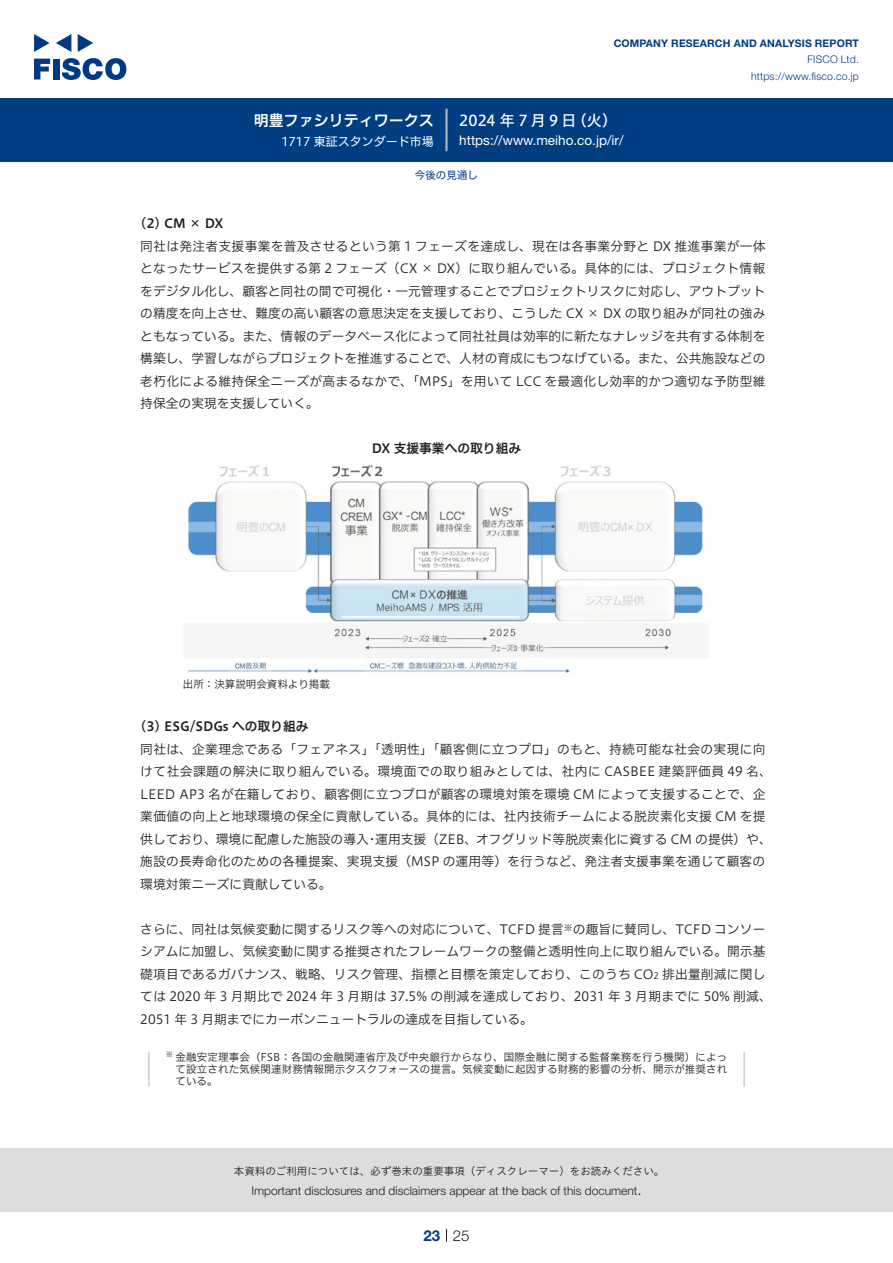
<style>
.page{position:relative;width:893px;height:1263px;background:#fff}
.page>*{position:absolute;margin:0;border:0;box-sizing:border-box;transform-origin:0 0}
.t1{font:15px "Hiragino UD Sans F Std N W5";letter-spacing:.21em;color:#fff}
.t2{font:15px "Hiragino UD Sans F Std N W6";color:#fff}
.t3{font:300 15px "Helvetica Neue LT Std";color:#231f20}
.t4{font:700 15px "Helvetica Neue LT Std";color:#003d81}
.t5{font:13.5px "Helvetica Neue LT Std";color:#fff}
.本文3mm{font:12.75px/22.5px "Hiragino UD Sans F Std N W3";letter-spacing:.015em;color:#231f20}
.本文3mm-2{font:12.75px "Hiragino UD Sans F Std N W3";letter-spacing:.035em;color:#231f20}
.小タイトル3mm{font:12.75px "Hiragino UD Sans F Std N W6";color:#231f20}
.チャートタイトル{font:12.75px "Hiragino UD Sans F Std N W6";color:#231f20}
.t6{font:300 12px "Helvetica Neue LT Std";color:#231f20}
.t7{font:12px "Hiragino UD Sans F Std N W4";color:#fff}
.表組み基本スタイル{font:10.5px/12px "Hiragino UD Sans F Std N W3";letter-spacing:.01em;color:#231f20}
.t8{font:10.5px "Hiragino UD Sans Std W3";color:#231f20}
.t9{font:700 10.5px "Helvetica Neue LT Std";letter-spacing:.015em;color:#003d81}
.t10{font:300 10.5px/16.5px "Helvetica Neue LT Std";letter-spacing:.015em;color:#003d81;text-align:right}
.ヘッダー{font:10.5px "Hiragino UD Sans F Std N W4";color:#003d81}
.本文3mm-3{font:8.85px "Hiragino UD Sans F Std N W3";color:#231f20}
.t11{font:7.35px "Hiragino UD Sans F Std N W3";color:#231f20}
</style>
<div class="page">
<div style="left:0;top:1148px;width:893px;height:64px;background:#ddd"></div>
<svg style="left:34px;top:59px;width:16px;height:20px"></svg>
<div style="left:53px;top:59px;width:6px;height:20px;background:#003a83"></div>
<svg style="left:62px;top:58px;width:64px;height:22px"></svg>
<svg style="left:34px;top:34px;width:16px;height:18px"></svg>
<svg style="left:78px;top:34px;width:15px;height:18px"></svg>
<svg style="left:56px;top:34px;width:15px;height:18px"></svg>
<div style="left:0;top:98px;width:893px;height:64px;background:#003d81"></div>
<hr style="left:445px;top:109px;width:3px;height:42px;background:#b5b5b6">
<svg style="left:446px;top:1229px;width:1px;height:13px"></svg>
<img style="left:185px;top:464px;width:523px;height:211px">
<hr style="left:148px;top:1052px;width:2px;height:35px;background:#d3d3d3">
<hr style="left:743px;top:1052px;width:2px;height:35px;background:#d3d3d3">
<p class="t2" style="left:254px;top:109px;width:182px">明豊ファシリティワークス</p>
<p class="t7" style="left:281px;top:132px;width:154px">1717 東証スタンダード市場</p>
<p class="t9" style="left:614px;top:37px;width:247px">COMPANY RESEARCH AND ANALYSIS REPORT</p>
<p class="t10" style="left:751px;top:51px;width:109px">FISCO Ltd. https://www.fisco.co j p.</p>
<p class="t1" style="left:459px;top:109px;width:119px">2024年7月9日</p>
<p class="t1" style="left:572px;top:109px;width:47px">（火(</p>
<p class="t5" style="left:459px;top:132px;width:166px">https://www.meiho. c o j p. /i r/</p>
<p class="ヘッダー" style="left:415px;top:167px;width:64px">今後の見通し</p>
<p class="小タイトル3mm" style="left:140px;top:214px;width:85px">2( ) CM × DX</p>
<p class="本文3mm" style="left:140px;top:234px;width:627px;text-align:justify">同社は発注者支援事業を普及させるという第 1 フェーズを達成し、現在は各事業分野と DX 推進事業が一体となったサービスを提供する第 2 フェーズ（CX × DX）に取り組んでいる。具体的には、プロジェクト情報をデジタル化し、顧客と同社の間で可視化・一元管理することでプロジェクトリスクに対応し、アウトプットの精度を向上させ、難度の高い顧客の意思決定を支援しており、こうした CX × DX の取り組みが同社の強みともなっている。また、情報のデータベース化によって同社社員は効率的に新たなナレッジを共有する体制を構築し、学習しながらプロジェクトを推進することで、人材の育成にもつなげている。また、公共施設などの老朽化による維持保全ニーズが高まるなかで、「MPS」を用いて LCC を最適化し効率的かつ適切な予防型維持保全の実現を支援していく。</p>
<p class="チャートタイトル" style="left:372px;top:439px;width:151px">DX ⽀援事業への取り組み</p>
<p class="表組み基本スタイル" style="left:183px;top:678px;width:148px">出所：決算説明会資料より掲載</p>
<p class="小タイトル3mm" style="left:140px;top:717px;width:170px">3( ) ESG/SDGs への取り組み</p>
<p class="本文3mm" style="left:140px;top:737px;width:627px">同社は、企業理念である「フェアネス」「透明性」「顧客側に立つプロ」のもと、持続可能な社会の実現に向</p>
<p class="本文3mm-2" style="left:140px;top:762px;width:633px">けて社会課題の解決に取り組んでいる。環境面での取り組みとしては、社内に CASBEE 建築評価員 49 名、</p>
<p class="本文3mm" style="left:140px;top:782px;width:627px">LEED AP3 名が在籍しており、顧客側に立つプロが顧客の環境対策を環境 CM によって支援することで、企</p>
<p class="本文3mm" style="left:140px;top:805px;width:627px">業価値の向上と地球環境の保全に貢献している。具体的には、社内技術チームによる脱炭素化支援 CM を提</p>
<p class="本文3mm" style="left:375px;top:827px;width:398px">運用支援（ZEB、オフグリッド等脱炭素化に資する CM の提供）や、</p>
<p class="本文3mm" style="left:140px;top:827px;width:626px">供しており、環境に配慮した施設の導入<br>施設の長寿命化のための各種提案、実現支援（MSP の運用等）を行うなど、発注者支援事業を通じて顧客の環境対策ニーズに貢献している。</p>
<p class="本文3mm" style="left:573px;top:917px;width:194px">の趣旨に賛同し、TCFD コンソー</p>
<p class="本文3mm" style="left:366px;top:827px;width:14px">・</p>
<p class="本文3mm" style="left:140px;top:917px;width:425px">さらに、同社は気候変動に関するリスク等への対応について、TCFD 提言</p>
<p class="本文3mm" style="left:140px;top:940px;width:627px">シアムに加盟し、気候変動に関する推奨されたフレームワークの整備と透明性向上に取り組んでいる。開示基</p>
<p class="本文3mm" style="left:662px;top:962px;width:105px">排出量削減に関し</p>
<p class="本文3mm-3" style="left:564px;top:921px;width:10px">※</p>
<p class="本文3mm" style="left:140px;top:962px;width:633px">礎項目であるガバナンス、戦略、リスク管理、指標と目標を策定しており、このうち CO<br>ては 2020 年 3 月期比で 2024 年 3 月期は 37.5% の削減を達成しており、2031 年 3 月期までに 50% 削減、<br>2051 年 3 月期までにカーボンニュートラルの達成を目指している。</p>
<p class="表組み基本スタイル" style="left:176px;top:1051px;width:553px">金融安定理事会（FSB：各国の金融関連省庁及び中央銀行からなり、国際金融に関する監督業務を行う機関）によっ</p>
<p class="本文3mm-3" style="left:653px;top:969px;width:7px">2</p>
<p class="t11" style="left:166px;top:1049px;width:9px">※</p>
<p class="表組み基本スタイル" style="left:176px;top:1063px;width:553px">て設立された気候関連財務情報開示タスクフォースの提言。気候変動に起因する財務的影響の分析、開示が推奨されている。</p>
<p class="t8" style="left:234px;top:1163px;width:432px">本資料のご利用については、必ず巻末の重要事項（ディスクレーマー）をお読みください。</p>
<p class="t3" style="left:637px;top:1180px;width:6px">.</p>
<p class="t6" style="left:251px;top:1183px;width:387px">Important disclosures and disclaimers appear at the back of this document</p>
<p class="t4" style="left:423px;top:1226px;width:18px">23</p>
<p class="t3" style="left:453px;top:1226px;width:18px">25</p>
</div>
